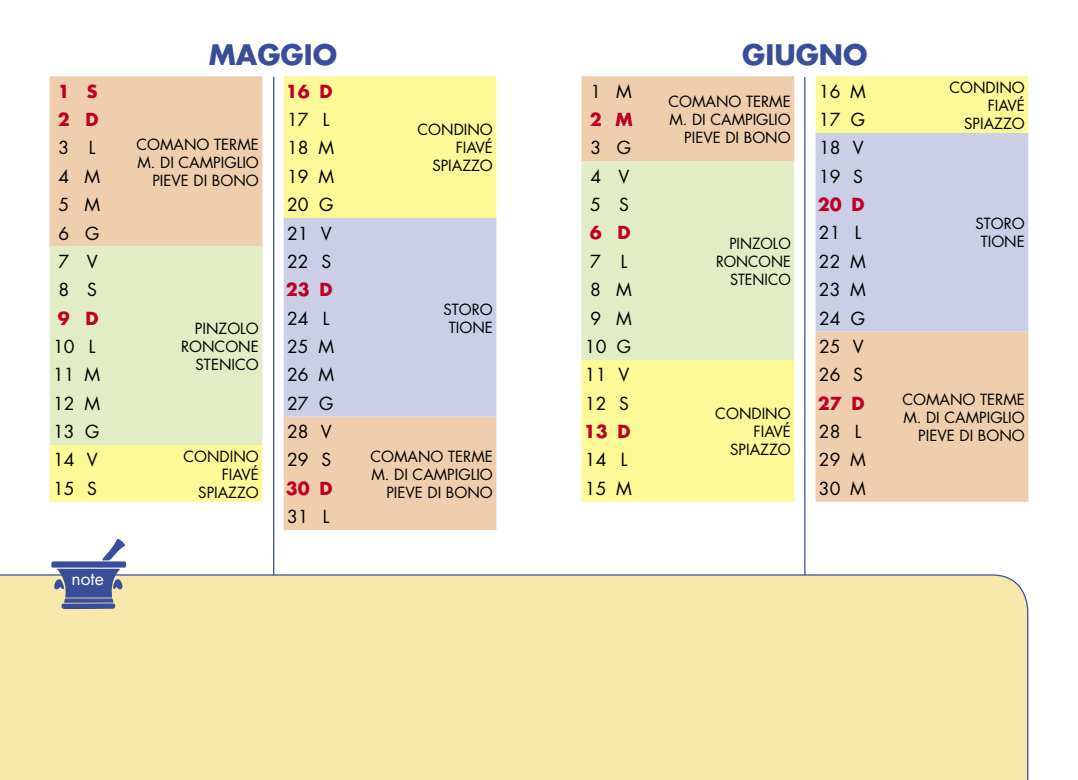
<style>
.page{position:relative;width:1078px;height:780px;background:#fff}
.page>*{position:absolute;margin:0;border:0;box-sizing:border-box;transform-origin:0 0}
.t1{font:700 27.5px "Futura Std";color:#3a4d98}
.t2{font:17.5px "Futura Std";color:#000}
.t3{font:700 17.5px "Futura Std";color:#be0027}
.t4{font:17.5px "Futura Std";color:#fff}
.t5{font:15px/18px "Futura Std";color:#000;text-align:right}
.t6{font:15px/18px "Futura Std";color:#000;text-align:right;scale:.96 1}
</style>
<div class="page">
<div style="left:0;top:574px;width:1028px;height:206px;background:#f8e8ac"></div>
<svg style="left:51px;top:539px;width:75px;height:70px"></svg>
<hr style="left:273px;top:77px;width:1px;height:498px;background:#3a4d98">
<hr style="left:804px;top:77px;width:1px;height:498px;background:#3a4d98">
<svg style="left:50px;top:501px;width:446px;height:29px"></svg>
<svg style="left:50px;top:76px;width:446px;height:425px;background:#f5e2aa"></svg>
<div style="left:283px;top:218px;width:213px;height:198px;background:#cacee6"></div>
<div style="left:50px;top:246px;width:212px;height:199px;background:#e2ecc5"></div>
<svg style="left:581px;top:76px;width:447px;height:425px;background:#f4e2aa"></svg>
<div style="left:815px;top:133px;width:213px;height:198px;background:#cacee6"></div>
<div style="left:581px;top:161px;width:213px;height:199px;background:#e2ecc5"></div>
<p class="t3" style="left:58px;top:79px;width:41px">1 S</p>
<h1 class="t1" style="left:209px;top:37px;width:130px">MAGGIO</h1>
<p class="t3" style="left:286px;top:79px;width:48px">16 D</p>
<p class="t3" style="left:58px;top:108px;width:42px">2 D</p>
<p class="t2" style="left:287px;top:108px;width:44px">17 L</p>
<p class="t2" style="left:58px;top:137px;width:39px">3 L</p>
<p class="t2" style="left:287px;top:137px;width:48px">18 M</p>
<p class="t2" style="left:58px;top:165px;width:43px">4 M</p>
<p class="t2" style="left:287px;top:165px;width:48px">19 M</p>
<p class="t2" style="left:58px;top:193px;width:43px">5 M</p>
<p class="t2" style="left:287px;top:193px;width:48px">20 G</p>
<p class="t2" style="left:58px;top:222px;width:42px">6 G</p>
<p class="t2" style="left:287px;top:222px;width:46px">21 V</p>
<p class="t5" style="left:136px;top:135px;width:124px">COMANO TERME<br>M. DI CAMPIGLIO<br>PIEVE DI BONO</p>
<p class="t2" style="left:58px;top:250px;width:41px">7 V</p>
<p class="t2" style="left:287px;top:250px;width:46px">22 S</p>
<p class="t2" style="left:58px;top:278px;width:40px">8 S</p>
<p class="t3" style="left:286px;top:278px;width:48px">23 D</p>
<p class="t3" style="left:58px;top:306px;width:42px">9 D</p>
<p class="t2" style="left:287px;top:307px;width:44px">24 L</p>
<p class="t2" style="left:53px;top:335px;width:44px">10 L</p>
<p class="t2" style="left:287px;top:335px;width:48px">25 M</p>
<p class="t2" style="left:53px;top:363px;width:48px">11 M</p>
<p class="t2" style="left:287px;top:363px;width:48px">26 M</p>
<p class="t2" style="left:53px;top:392px;width:48px">12 M</p>
<p class="t2" style="left:287px;top:392px;width:48px">27 G</p>
<p class="t2" style="left:53px;top:420px;width:48px">13 G</p>
<p class="t2" style="left:287px;top:420px;width:46px">28 V</p>
<p class="t5" style="left:181px;top:319px;width:79px">PINZOLO<br>RONCONE<br>STENICO</p>
<p class="t2" style="left:53px;top:449px;width:46px">14 V</p>
<p class="t5" style="left:183px;top:447px;width:77px">CONDINO<br>FIAVÉ<br>SPIAZZO</p>
<p class="t2" style="left:287px;top:449px;width:46px">29 S</p>
<p class="t2" style="left:53px;top:477px;width:46px">15 S</p>
<p class="t3" style="left:286px;top:476px;width:48px">30 D</p>
<p class="t2" style="left:287px;top:505px;width:44px">31 L</p>
<p class="t4" style="left:71px;top:567px;width:34px">note</p>
<p class="t5" style="left:417px;top:121px;width:77px">CONDINO<br>FIAVÉ<br>SPIAZZO</p>
<p class="t5" style="left:443px;top:300px;width:51px;text-align:center">STORO<br>TIONE</p>
<p class="t5" style="left:370px;top:447px;width:124px">COMANO TERME<br>M. DI CAMPIGLIO<br>PIEVE DI BONO</p>
<h1 class="t1" style="left:742px;top:37px;width:127px">GIUGNO</h1>
<p class="t2" style="left:818px;top:80px;width:48px">16 M</p>
<p class="t5" style="left:949px;top:78px;width:77px">CONDINO<br>FIAVÉ</p>
<p class="t2" style="left:590px;top:80px;width:43px">1 M</p>
<p class="t5" style="left:668px;top:93px;width:124px">COMANO TERME<br>M. DI CAMPIGLIO<br>PIEVE DI BONO</p>
<p class="t3" style="left:589px;top:108px;width:44px">2 M</p>
<p class="t2" style="left:818px;top:108px;width:48px">17 G</p>
<p class="t5" style="left:964px;top:114px;width:62px">SPIAZZO</p>
<p class="t2" style="left:590px;top:137px;width:42px">3 G</p>
<p class="t2" style="left:818px;top:137px;width:46px">18 V</p>
<p class="t2" style="left:590px;top:165px;width:41px">4 V</p>
<p class="t2" style="left:818px;top:165px;width:46px">19 S</p>
<p class="t2" style="left:590px;top:193px;width:40px">5 S</p>
<p class="t3" style="left:817px;top:193px;width:48px">20 D</p>
<p class="t3" style="left:589px;top:221px;width:42px">6 D</p>
<p class="t2" style="left:818px;top:222px;width:44px">21 L</p>
<p class="t2" style="left:590px;top:250px;width:39px">7 L</p>
<p class="t2" style="left:818px;top:250px;width:48px">22 M</p>
<p class="t2" style="left:590px;top:278px;width:43px">8 M</p>
<p class="t2" style="left:818px;top:278px;width:48px">23 M</p>
<p class="t2" style="left:590px;top:307px;width:43px">9 M</p>
<p class="t2" style="left:818px;top:307px;width:48px">24 G</p>
<p class="t2" style="left:585px;top:335px;width:48px">10 G</p>
<p class="t2" style="left:818px;top:335px;width:46px">25 V</p>
<p class="t6" style="left:715px;top:234px;width:79px">PINZOLO<br>RONCONE<br>STENICO</p>
<p class="t2" style="left:584px;top:363px;width:46px">11 V</p>
<p class="t2" style="left:818px;top:363px;width:46px">26 S</p>
<p class="t2" style="left:584px;top:392px;width:46px">12 S</p>
<p class="t3" style="left:817px;top:391px;width:48px">27 D</p>
<p class="t3" style="left:583px;top:420px;width:48px">13 D</p>
<p class="t2" style="left:818px;top:420px;width:44px">28 L</p>
<p class="t2" style="left:584px;top:449px;width:44px">14 L</p>
<p class="t2" style="left:818px;top:449px;width:48px">29 M</p>
<p class="t2" style="left:584px;top:477px;width:48px">15 M</p>
<p class="t2" style="left:818px;top:477px;width:48px">30 M</p>
<p class="t5" style="left:715px;top:404px;width:77px">CONDINO<br>FIAVÉ<br>SPIAZZO</p>
<p class="t5" style="left:975px;top:215px;width:51px;text-align:center">STORO<br>TIONE</p>
<p class="t5" style="left:902px;top:390px;width:124px">COMANO TERME<br>M. DI CAMPIGLIO<br>PIEVE DI BONO</p>
</div>
